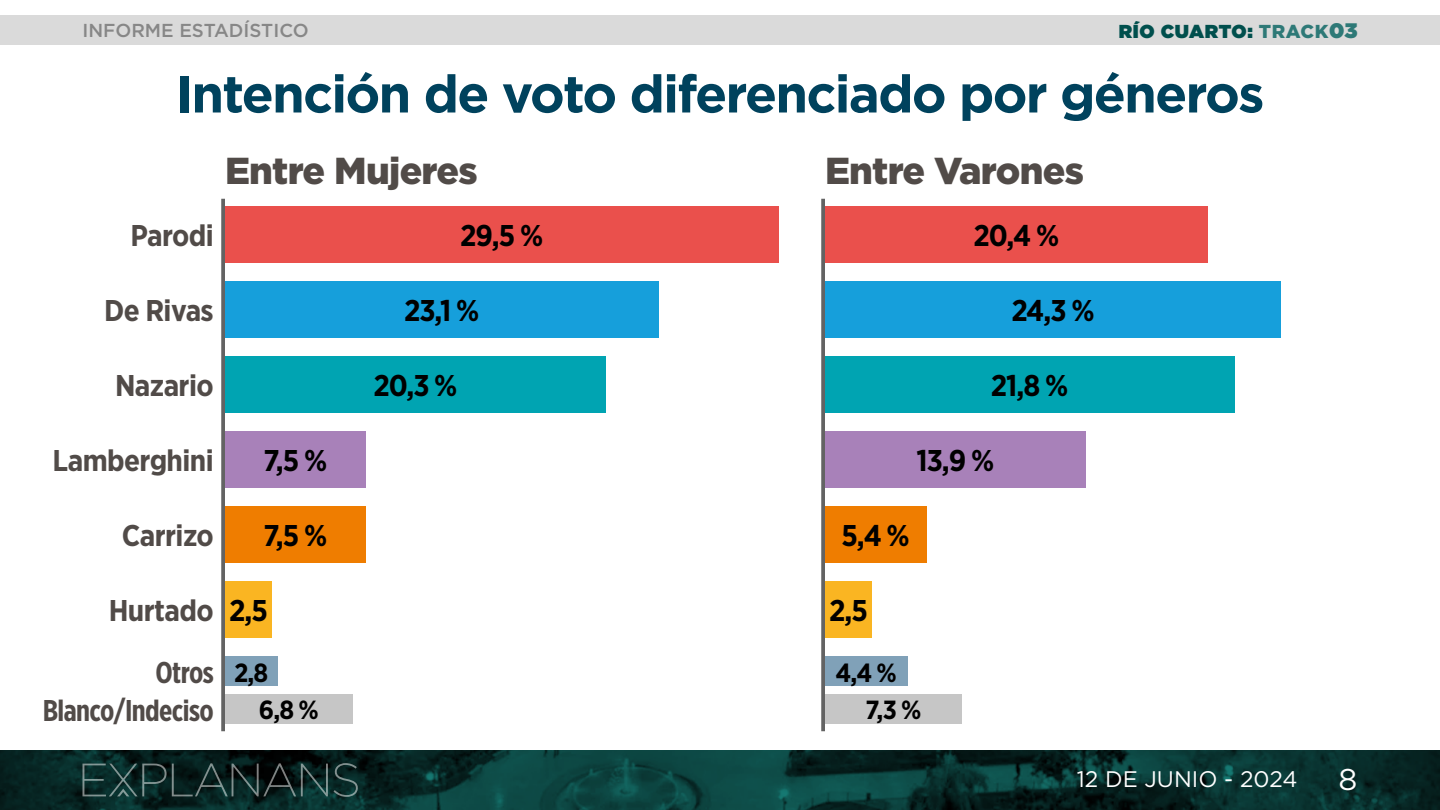
<style>
.page{position:relative;width:1440px;height:810px;background:#fff}
.page>*{position:absolute;margin:0;border:0;box-sizing:border-box;transform-origin:0 0}
.t1{font:700 52.5px "Gotham";letter-spacing:-.035em;color:#00425d}
.t2{font:900 37.5px "Gotham";letter-spacing:-.02em;color:#514b48}
.t3{font:700 30px "Gotham Narrow";letter-spacing:-.035em;color:#000}
.t4{font:700 30px "Gotham Narrow";letter-spacing:-.02em;color:#514b48}
.t5{font:700 30px/37.5px "Gotham X Narrow";letter-spacing:-.02em;color:#514b48;text-align:right}
.t6{font:30px "Gotham";color:#fff}
.t7{font:700 26.25px "Gotham Narrow";color:#000}
.t8{font:22.5px "Gotham";color:#fff}
.t9{font:500 18.75px "Gotham";color:#878787}
.t10{font:900 18.75px "Gotham";letter-spacing:.035em;color:#004f4d}
.s1{color:#2e7977}
.s2{font-size:21px;color:#2e7977}
</style>
<div class="page">
<img style="left:0;top:750px;width:1440px;height:60px">
<svg style="left:82px;top:763px;width:276px;height:34px;background:#193230"></svg>
<div style="left:0;top:15px;width:1440px;height:30px;background:#dadada"></div>
<div style="left:225px;top:206px;width:553px;height:56px;background:#ea504c"></div>
<div style="left:825px;top:206px;width:383px;height:56px;background:#ea504c"></div>
<div style="left:225px;top:281px;width:433px;height:57px;background:#169fdb"></div>
<div style="left:825px;top:281px;width:456px;height:57px;background:#169fdb"></div>
<div style="left:225px;top:356px;width:381px;height:56px;background:#00a4b2"></div>
<div style="left:825px;top:356px;width:409px;height:56px;background:#00a4b2"></div>
<div style="left:225px;top:506px;width:141px;height:56px;background:#ef7d00"></div>
<div style="left:825px;top:506px;width:101px;height:56px;background:#ef7d00"></div>
<div style="left:225px;top:431px;width:141px;height:57px;background:#a881b9"></div>
<div style="left:825px;top:431px;width:261px;height:57px;background:#a881b9"></div>
<div style="left:225px;top:656px;width:53px;height:30px;background:#80a1b8"></div>
<div style="left:825px;top:656px;width:83px;height:30px;background:#80a1b8"></div>
<div style="left:225px;top:581px;width:47px;height:57px;background:#fab522"></div>
<div style="left:825px;top:581px;width:47px;height:57px;background:#fab522"></div>
<div style="left:225px;top:694px;width:128px;height:30px;background:#c6c6c6"></div>
<div style="left:825px;top:694px;width:137px;height:30px;background:#c6c6c6"></div>
<svg style="left:221px;top:199px;width:4px;height:532px;background:#6c6c6c"></svg>
<svg style="left:821px;top:199px;width:4px;height:532px;background:#6c6c6c"></svg>
<p class="t9" style="left:83px;top:19px;width:228px">INFORME ESTADÍSTICO</p>
<p class="t10" style="left:1119px;top:18px;width:240px">RÍO CUARTO: <span class="s1">TRACK</span><span class="s2">03</span></p>
<h1 class="t1" style="left:176px;top:59px;width:1091px">Intención de voto diferenciado por géneros</h1>
<p class="t4" style="left:131px;top:217px;width:85px">Parodi</p>
<p class="t2" style="left:225px;top:145px;width:254px">Entre Mujeres</p>
<p class="t2" style="left:825px;top:145px;width:260px">Entre Varones</p>
<p class="t3" style="left:460px;top:217px;width:84px">29,5 %</p>
<p class="t3" style="left:973px;top:217px;width:87px">20,4 %</p>
<p class="t4" style="left:104px;top:292px;width:111px">De Rivas</p>
<p class="t3" style="left:404px;top:292px;width:77px">23,1 %</p>
<p class="t3" style="left:1011px;top:292px;width:85px">24,3 %</p>
<p class="t4" style="left:115px;top:367px;width:100px">Nazario</p>
<p class="t3" style="left:373px;top:367px;width:86px">20,3 %</p>
<p class="t3" style="left:991px;top:367px;width:79px">21,8 %</p>
<p class="t4" style="left:53px;top:442px;width:163px">Lamberghini</p>
<p class="t3" style="left:263px;top:442px;width:65px">7,5 %</p>
<p class="t3" style="left:917px;top:442px;width:79px">13,9 %</p>
<p class="t4" style="left:122px;top:517px;width:93px">Carrizo</p>
<p class="t3" style="left:263px;top:517px;width:65px">7,5 %</p>
<p class="t3" style="left:841px;top:517px;width:70px">5,4 %</p>
<p class="t4" style="left:109px;top:592px;width:106px">Hurtado</p>
<p class="t5" style="left:43px;top:654px;width:173px">Otros<br>Blanco/Indeciso</p>
<p class="t3" style="left:229px;top:592px;width:40px">2,5</p>
<p class="t3" style="left:829px;top:592px;width:40px">2,5</p>
<p class="t7" style="left:234px;top:656px;width:36px">2,8</p>
<p class="t7" style="left:836px;top:656px;width:63px">4,4 %</p>
<p class="t7" style="left:259px;top:693px;width:61px">6,8 %</p>
<p class="t7" style="left:866px;top:693px;width:57px">7,3 %</p>
<p class="t8" style="left:1077px;top:765px;width:222px">12 DE JUNIO - 2024</p>
<p class="t6" style="left:1339px;top:760px;width:20px">8</p>
</div>
